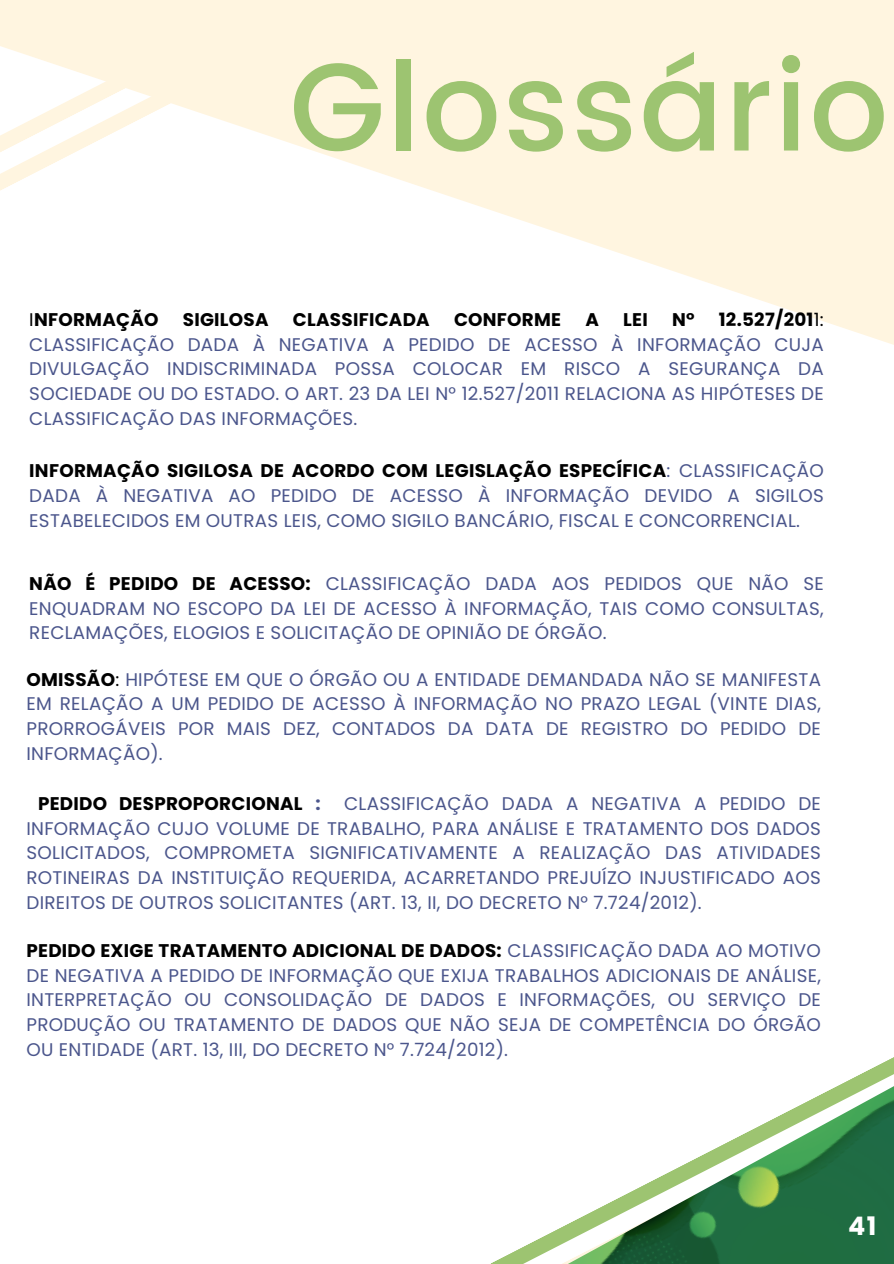
<style>
.page{position:relative;width:894px;height:1264px;background:#fff}
.page>*{position:absolute;margin:0;border:0;box-sizing:border-box;transform-origin:0 0}
.t1{font:500 124.05px "Poppins";letter-spacing:.015em;color:#9dc471}
.t2{font:700 25.5px "Poppins";color:#fff}
.t3{font:700 21px "Montserrat";color:#ebe9e7}
.t4{font:18.3px/24.8px "Poppins";letter-spacing:.015em;color:#4b568c;text-align:justify}
.t5{font:700 18.3px "Poppins";letter-spacing:.015em;color:#000}
.s1{font-weight:700;color:#000}
.s2{color:#000}
.s3{font-weight:400}
.s4{color:#4b568c}
</style>
<div class="page">
<svg style="left:408px;top:0;width:485px;height:345px;fill:#fff5e0"></svg>
<svg style="left:0;top:0;width:408px;height:191px;fill:#fff5e0"></svg>
<svg style="left:0;top:0;width:387px;height:188px;fill:#fff5e0"></svg>
<img style="left:511px;top:1057px;width:382px;height:206px">
<p class="t1" style="left:289px;top:35px;width:600px">Glossário</p>
<p class="t4" style="left:29px;top:307px;width:795px;text-indent:689px"><span class="s1">12.527/201</span><span class="s2">1:<br></span>CLASSIFICAÇÃO DADA À NEGATIVA A PEDIDO DE ACESSO À INFORMAÇÃO CUJA DIVULGAÇÃO INDISCRIMINADA POSSA COLOCAR EM RISCO A SEGURANÇA DA SOCIEDADE OU DO ESTADO. O ART. 23 DA LEI N° 12.527/2011 RELACIONA AS HIPÓTESES DE CLASSIFICAÇÃO DAS INFORMAÇÕES.</p>
<p class="t4" style="left:29px;top:458px;width:795px"><span class="s1">INFORMAÇÃO SIGILOSA DE ACORDO COM LEGISLAÇÃO ESPECÍFICA</span>: CLASSIFICAÇÃO DADA À NEGATIVA AO PEDIDO DE ACESSO À INFORMAÇÃO DEVIDO A SIGILOS ESTABELECIDOS EM OUTRAS LEIS, COMO SIGILO BANCÁRIO, FISCAL E CONCORRENCIAL.</p>
<p class="t5" style="left:29px;top:307px;width:131px"><span class="s3">I</span>NFORMAÇÃO</p>
<p class="t5" style="left:183px;top:307px;width:87px">SIGILOSA</p>
<p class="t5" style="left:293px;top:307px;width:138px">CLASSIFICADA</p>
<p class="t5" style="left:454px;top:307px;width:109px">CONFORME</p>
<p class="t5" style="left:585px;top:307px;width:15px">A</p>
<p class="t5" style="left:623px;top:307px;width:26px">LEI</p>
<p class="t5" style="left:671px;top:307px;width:24px">N°</p>
<p class="t4" style="left:29px;top:571px;width:795px"><span class="s1">NÃO É PEDIDO DE ACESSO:</span> CLASSIFICAÇÃO DADA AOS PEDIDOS QUE NÃO SE ENQUADRAM NO ESCOPO DA LEI DE ACESSO À INFORMAÇÃO, TAIS COMO CONSULTAS, RECLAMAÇÕES, ELOGIOS E SOLICITAÇÃO DE OPINIÃO DE ÓRGÃO.</p>
<p class="t4" style="left:26px;top:667px;width:795px"><span class="s1">OMISSÃO</span><span class="s2">:</span> HIPÓTESE EM QUE O ÓRGÃO OU A ENTIDADE DEMANDADA NÃO SE MANIFESTA EM RELAÇÃO A UM PEDIDO DE ACESSO À INFORMAÇÃO NO PRAZO LEGAL (VINTE DIAS, PRORROGÁVEIS POR MAIS DEZ, CONTADOS DA DATA DE REGISTRO DO PEDIDO DE INFORMAÇÃO).</p>
<p class="t5" style="left:38px;top:790px;width:284px">PEDIDO DESPROPORCIONAL <span class="s4">:</span></p>
<p class="t4" style="left:26px;top:791px;width:795px;text-indent:317px">CLASSIFICAÇÃO DADA A NEGATIVA A PEDIDO DE INFORMAÇÃO CUJO VOLUME DE TRABALHO, PARA ANÁLISE E TRATAMENTO DOS DADOS SOLICITADOS, COMPROMETA SIGNIFICATIVAMENTE A REALIZAÇÃO DAS ATIVIDADES ROTINEIRAS DA INSTITUIÇÃO REQUERIDA, ACARRETANDO PREJUÍZO INJUSTIFICADO AOS DIREITOS DE OUTROS SOLICITANTES (ART. 13, II, DO DECRETO N° 7.724/2012).</p>
<p class="t4" style="left:26px;top:938px;width:795px"><span class="s1">PEDIDO EXIGE TRATAMENTO ADICIONAL DE DADOS:</span> CLASSIFICAÇÃO DADA AO MOTIVO DE NEGATIVA A PEDIDO DE INFORMAÇÃO QUE EXIJA TRABALHOS ADICIONAIS DE ANÁLISE, INTERPRETAÇÃO OU CONSOLIDAÇÃO DE DADOS E INFORMAÇÕES, OU SERVIÇO DE PRODUÇÃO OU TRATAMENTO DE DADOS QUE NÃO SEJA DE COMPETÊNCIA DO ÓRGÃO OU ENTIDADE (ART. 13, III, DO DECRETO N° 7.724/2012).</p>
<p class="t2" style="left:848px;top:1208px;width:30px">41</p>
<h1 class="t3" style="left:855px;top:1228px;width:29px">28</h1>
</div>
